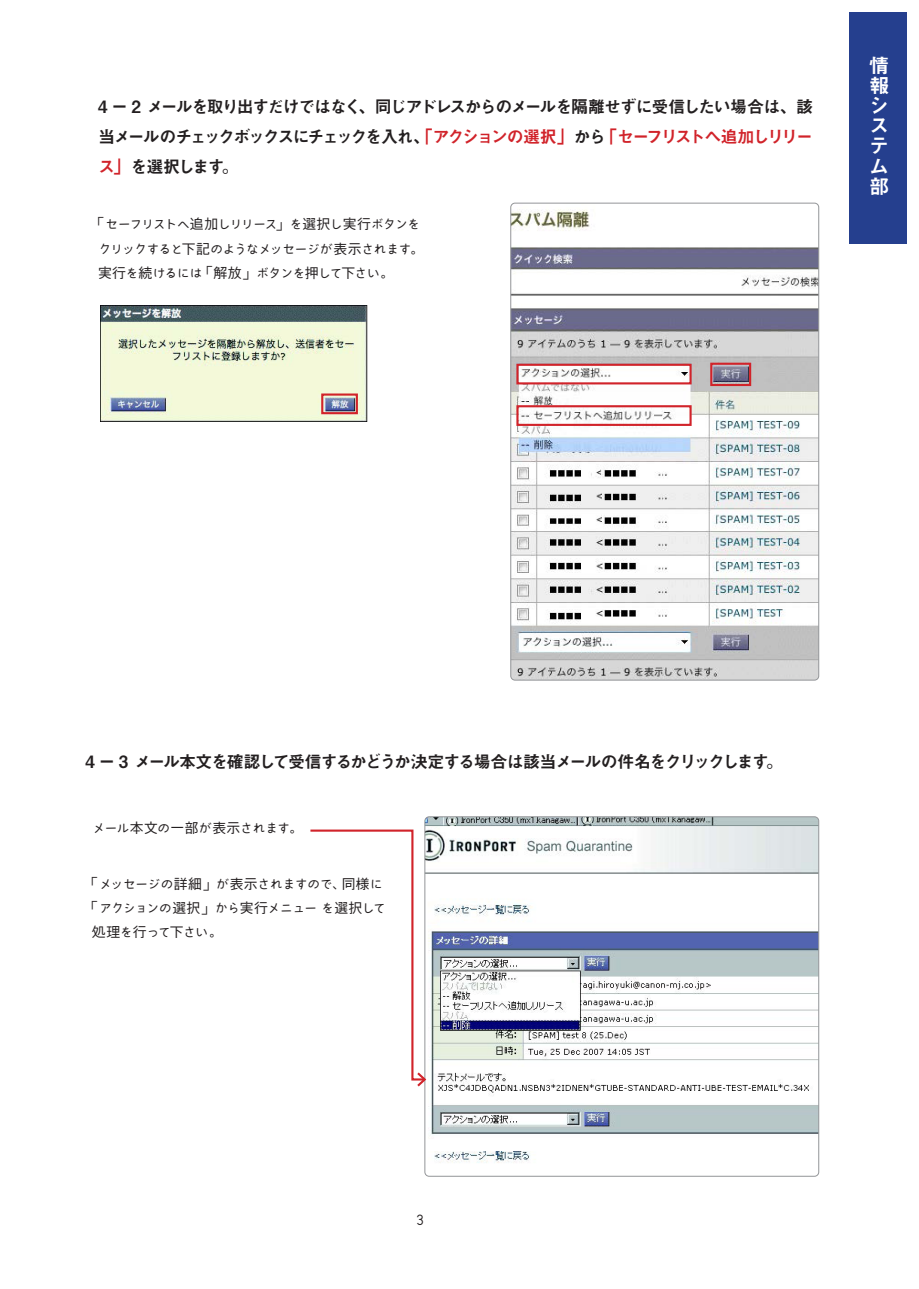
<style>
.page{position:relative;width:919px;height:1289px;background:#fff}
.page>*{position:absolute;margin:0;border:0;box-sizing:border-box;transform-origin:0 0}
.t1{font:20.25px/20.2px "Midashi Go Pro MB31";color:#fff;text-align:justify}
.t2{font:16.95px "Midashi Go Pr 5 MB31";letter-spacing:-.1em;color:#231f20}
.t3{font:16.95px/29.7px "Midashi Go Pr 5 MB31";letter-spacing:-.135em;color:#231f20}
.t4{font:16.95px "Midashi Go Pr 5 MB31";letter-spacing:-.08em;color:#231f20}
.t5{font:16.95px "Midashi Go Pr 5 MB31";letter-spacing:-.13em;color:#d1232a}
.t6{font:13.8px/24.2px "Kinuta Iroha 23 kaede Std N R";letter-spacing:-.09em;color:#231f20}
.t7{font:13.8px "Kinuta Iroha 23 kaede Std N R";letter-spacing:-.07em;color:#231f20}
.t8{font:13.8px "Kinuta Iroha 23 kaede Std N R";letter-spacing:-.15em;color:#231f20}
.t9{font:13.8px "Kinuta Iroha 23 kaede Std N R";letter-spacing:-.04em;color:#231f20}
.t10{font:13.8px "Kinuta Iroha 23 kaede Std N R";letter-spacing:-.035em;color:#231f20}
.s1{color:#d1232a}
</style>
<div class="page">
<div style="left:849px;top:12px;width:57px;height:231px;background:#253f8e"></div>
<img style="left:511px;top:203px;width:307px;height:477px">
<div style="left:510px;top:203px;width:308px;height:477px;border:1px solid #939598;border-radius:4px"></div>
<img style="left:100px;top:306px;width:267px;height:115px">
<img style="left:426px;top:816px;width:392px;height:347px">
<div style="left:516px;top:364px;width:175px;height:20px;border:2px solid #d1232a"></div>
<div style="left:516px;top:405px;width:175px;height:21px;border:2px solid #d1232a"></div>
<div style="left:321px;top:393px;width:37px;height:21px;border:2px solid #d1232a"></div>
<div style="left:710px;top:362px;width:41px;height:24px;border:2px solid #d1232a"></div>
<svg style="left:310px;top:828px;width:118px;height:260px"></svg>
<p class="t4" style="left:358px;top:93px;width:456px">、同じアドレスからのメールを隔離せずに受信したい場合は、該</p>
<p class="t2" style="left:98px;top:93px;width:265px">4 ー 2 メールを取り出すだけではなく</p>
<p class="t3" style="left:222px;top:120px;width:386px;text-indent:-124px">当メールのチェックボックスにチェックを入れ、<span class="s1">「アクションの選択」</span>から。</p>
<p class="t5" style="left:600px;top:123px;width:215px">「セーフリストへ追加しリリー</p>
<p class="t2" style="left:98px;top:153px;width:128px"><span class="s1">ス」</span>を選択します</p>
<p class="t8" style="left:91px;top:216px;width:188px">「セーフリストへ追加しリリース</p>
<p class="t10" style="left:275px;top:216px;width:147px">」を選択し実行ボタンを</p>
<p class="t6" style="left:200px;top:237px;width:214px;text-indent:-102px">クリックすると下記のようなメッセージが表示されます「解放」ボタンを押して下さい。</p>
<p class="t6" style="left:409px;top:237px;width:15px">。</p>
<p class="t7" style="left:98px;top:265px;width:106px">実行を続けるには</p>
<h1 class="t1" style="left:869px;top:52px;width:21px">情報システム部</h1>
<p class="t2" style="left:85px;top:748px;width:685px">4 ー 3 メール本文を確認して受信するかどうか決定する場合は該当メールの件名をクリックします</p>
<p class="t2" style="left:766px;top:748px;width:19px">。</p>
<p class="t9" style="left:92px;top:820px;width:200px">メール本文の一部が表示されます</p>
<p class="t6" style="left:288px;top:816px;width:15px">。</p>
<p class="t6" style="left:85px;top:871px;width:262px">「メッセージの詳細」が表示されますので、</p>
<p class="t6" style="left:85px;top:896px;width:303px">「アクションの選択」から実行メニューを選択して</p>
<p class="t7" style="left:92px;top:924px;width:131px">処理を行って下さい。</p>
<p class="t6" style="left:341px;top:871px;width:43px">同様に</p>
<p class="t6" style="left:416px;top:1208px;width:10px">3</p>
</div>
